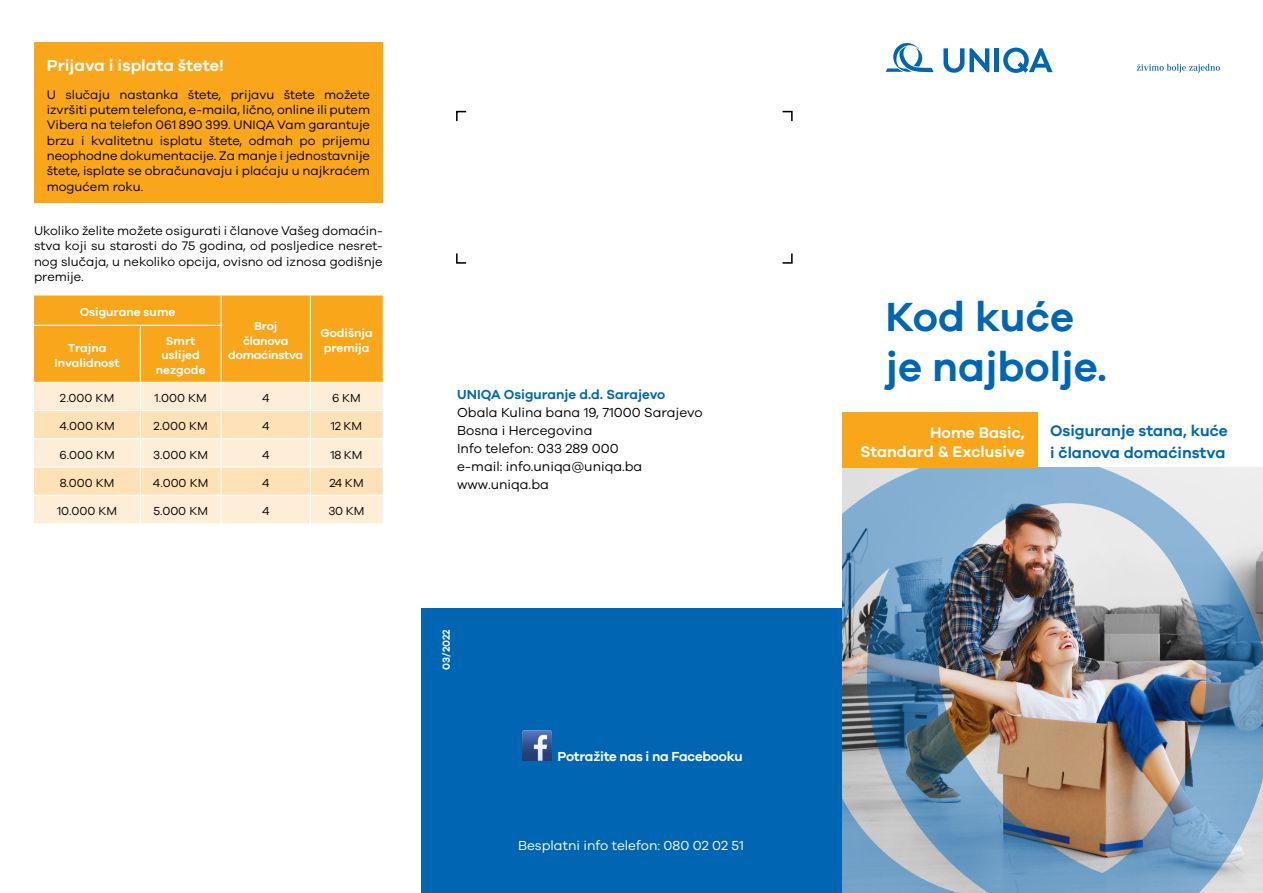
<style>
.page{position:relative;width:1263px;height:893px;background:#fff}
.page>*{position:absolute;margin:0;border:0;box-sizing:border-box;transform-origin:0 0}
.t1{font:600 42px/50.4px "Galano";color:#0066b3}
.t2{font:600 16.5px "Galano";color:#fff}
.t3{font:600 15.75px/22.5px "Galano";color:#0066b3}
.t4{font:600 15.75px/18.9px "Galano";color:#fff;text-align:right}
.t5{font:13.5px/18px "Galano";color:#000}
.t6{font:13.5px "Galano";color:#fff}
.t7{font:600 13.5px "Galano";color:#0066b3}
.t8{font:600 13.5px "Galano";letter-spacing:-.02em;color:#fff}
.t9{font:12.75px/15.3px "Galano";color:#000;text-align:justify}
.t10{font:12px "Galano";color:#000}
.t11{font:600 12px/14.4px "Galano";color:#fff;text-align:center}
.t12{font:600 12px/14.4px "Galano";letter-spacing:-.02em;color:#fff;text-align:center}
.t13{font:600 10.5px "Galano";color:#fff}
</style>
<div class="page">
<img style="left:842px;top:468px;width:421px;height:425px">
<div style="left:842px;top:412px;width:195px;height:56px;background:#faa61a"></div>
<div style="left:421px;top:608px;width:421px;height:285px;background:#0066b3"></div>
<img style="left:522px;top:731px;width:30px;height:29px">
<svg style="left:885px;top:43px;width:49px;height:29px"></svg>
<svg style="left:943px;top:48px;width:46px;height:25px"></svg>
<hr style="left:995px;top:48px;width:4px;height:24px;background:#0066b3">
<svg style="left:1003px;top:48px;width:49px;height:25px"></svg>
<svg style="left:1137px;top:64px;width:83px;height:9px"></svg>
<svg style="left:34px;top:296px;width:349px;height:227px;background:#fdd08a"></svg>
<div style="left:34px;top:43px;width:349px;height:160px;background:#faa61a"></div>
<p class="t2" style="left:47px;top:55px;width:179px">Prijava i isplata štete!</p>
<p class="t9" style="left:47px;top:87px;width:325px">U slučaju nastanka štete, prijavu štete možete izvršiti putem telefona, e-maila, lično, online ili putem Vibera na telefon 061 890 399. UNIQA Vam garantuje brzu i kvalitetnu isplatu štete, odmah po prijemu neophodne dokumentacije. Za manje i jednostavnije štete, isplate se obračunavaju i plaćaju u najkraćem mogućem roku.</p>
<p class="t9" style="left:34px;top:223px;width:350px">Ukoliko želite možete osigurati i članove Vašeg domaćin&shy;stva koji su starosti do 75 godina, od posljedice nesret&shy;nog slučaja, u nekoliko opcija, ovisno od iznosa godišnje premije.</p>
<p class="t11" style="left:80px;top:304px;width:97px">Osigurane sume</p>
<p class="t12" style="left:228px;top:319px;width:77px">Broj<br>članova domaćinstva</p>
<p class="t11" style="left:320px;top:326px;width:54px">Godišnja</p>
<p class="t11" style="left:156px;top:333px;width:51px">Smrt uslijed nezgode</p>
<p class="t11" style="left:68px;top:341px;width:40px">Trajna</p>
<p class="t11" style="left:324px;top:340px;width:47px">premija</p>
<p class="t11" style="left:55px;top:355px;width:67px">Invalidnost</p>
<p class="t10" style="left:60px;top:391px;width:56px">2.000 KM</p>
<p class="t10" style="left:155px;top:391px;width:54px">1.000 KM</p>
<p class="t10" style="left:262px;top:391px;width:9px">4</p>
<p class="t10" style="left:332px;top:391px;width:30px">6 KM</p>
<p class="t10" style="left:59px;top:419px;width:57px">4.000 KM</p>
<p class="t10" style="left:153px;top:419px;width:56px">2.000 KM</p>
<p class="t10" style="left:262px;top:419px;width:9px">4</p>
<p class="t10" style="left:331px;top:419px;width:33px">12 KM</p>
<p class="t10" style="left:60px;top:447px;width:57px">6.000 KM</p>
<p class="t10" style="left:153px;top:447px;width:56px">3.000 KM</p>
<p class="t10" style="left:262px;top:447px;width:9px">4</p>
<p class="t10" style="left:331px;top:447px;width:34px">18 KM</p>
<p class="t10" style="left:60px;top:475px;width:56px">8.000 KM</p>
<p class="t10" style="left:153px;top:475px;width:57px">4.000 KM</p>
<p class="t10" style="left:262px;top:475px;width:9px">4</p>
<p class="t10" style="left:329px;top:475px;width:36px">24 KM</p>
<p class="t10" style="left:57px;top:504px;width:62px">10.000 KM</p>
<p class="t10" style="left:153px;top:504px;width:56px">5.000 KM</p>
<p class="t10" style="left:262px;top:504px;width:9px">4</p>
<p class="t10" style="left:329px;top:504px;width:37px">30 KM</p>
<p class="t7" style="left:457px;top:386px;width:210px">UNIQA Osiguranje d.d. Sarajevo</p>
<p class="t5" style="left:457px;top:403px;width:247px">Obala Kulina bana 19, 71000 Sarajevo<br>Bosna i Hercegovina<br>Info telefon: 033 289 000<br>e-mail: info.uniqa@uniqa.ba www.uniqa.ba</p>
<p class="t13" style="left:440px;top:670px;width:42px;rotate:-90deg">03/2022</p>
<p class="t8" style="left:557px;top:748px;width:187px">Potražite nas i na Facebooku</p>
<p class="t6" style="left:518px;top:837px;width:227px">Besplatni info telefon: 080 02 02 51</p>
<h1 class="t1" style="left:885px;top:290px;width:223px">Kod kuće je najbolje.</h1>
<p class="t4" style="left:860px;top:423px;width:166px">Home Basic,<br>Standard &amp; Exclusive</p>
<p class="t3" style="left:1050px;top:419px;width:179px">Osiguranje stana, kuće i članova domaćinstva</p>
</div>
